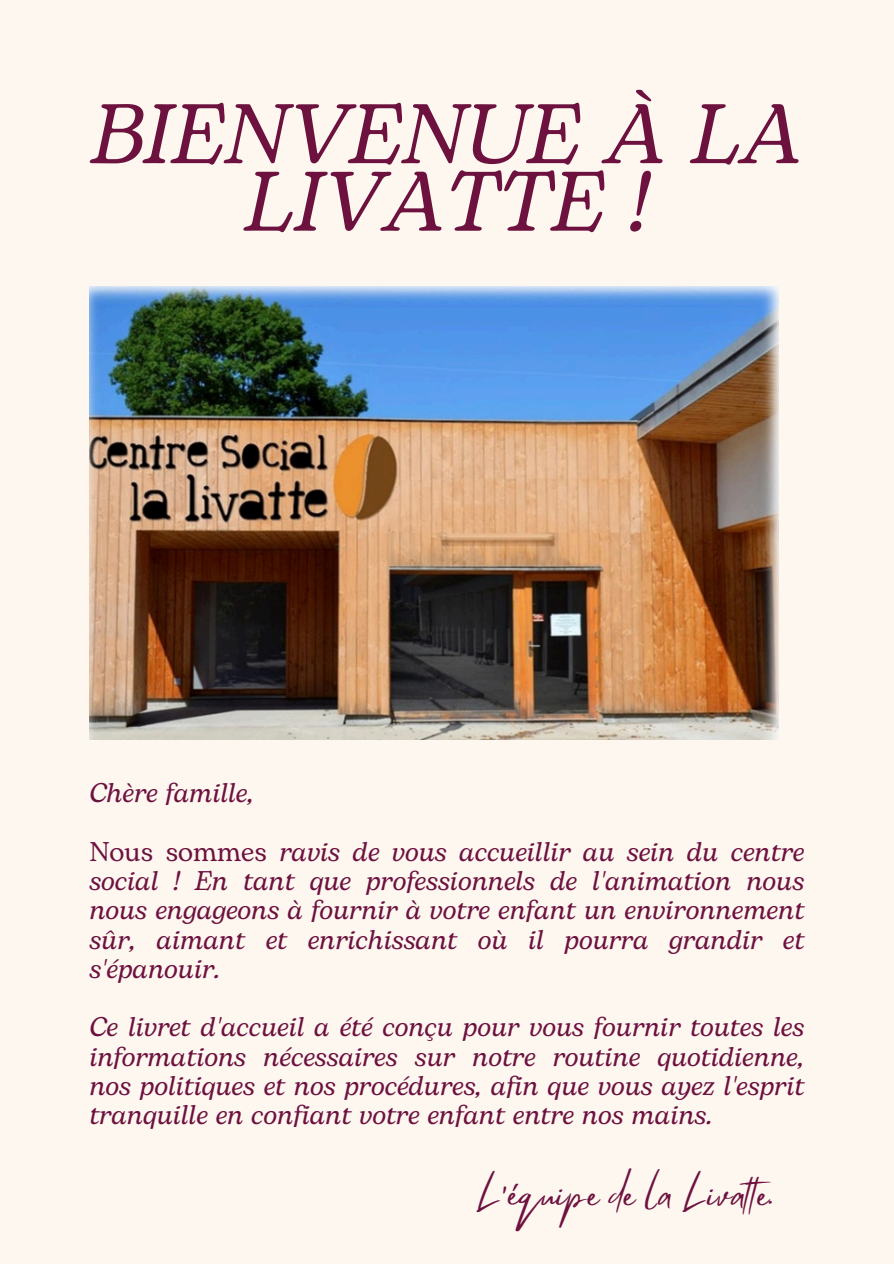
<style>
.page{position:relative;width:894px;height:1264px;background:#fff}
.page>*{position:absolute;margin:0;border:0;box-sizing:border-box;transform-origin:0 0}
.t1{font:italic 84px/67.5px "Bogart";color:#6d123f;text-align:center}
.t2{font:36px "Mistrully";color:#6d123f}
.t3{font:italic 27px/29.2px "Bogart";color:#6d123f;text-align:justify}
.s1{font-style:normal}
</style>
<div class="page">
<div style="left:0;top:0;width:893px;height:1263px;background:#fdf7f0"></div>
<img style="left:89px;top:286px;width:689px;height:453px">
<p class="t1" style="left:91px;top:104px;width:713px">BIENVENUE À LA<br>LIVATTE !</p>
<p class="t3" style="left:89px;top:779px;width:166px">Chère famille,</p>
<p class="t3" style="left:89px;top:838px;width:716px"><span class="s1">Nous sommes</span> ravis de vous accueillir au sein du centre social ! En tant que professionnels de l'animation nous nous engageons à fournir à votre enfant un environnement sûr, aimant et enrichissant où il pourra grandir et s'épanouir.</p>
<p class="t3" style="left:89px;top:1013px;width:716px">Ce livret d'accueil a été conçu pour vous fournir toutes les informations nécessaires sur notre routine quotidienne, nos politiques et nos procédures, afin que vous ayez l'esprit tranquille en confiant votre enfant entre nos mains.</p>
<h2 class="t2" style="left:477px;top:1165px;width:297px">L'équipe de la Livate.</h2>
</div>
